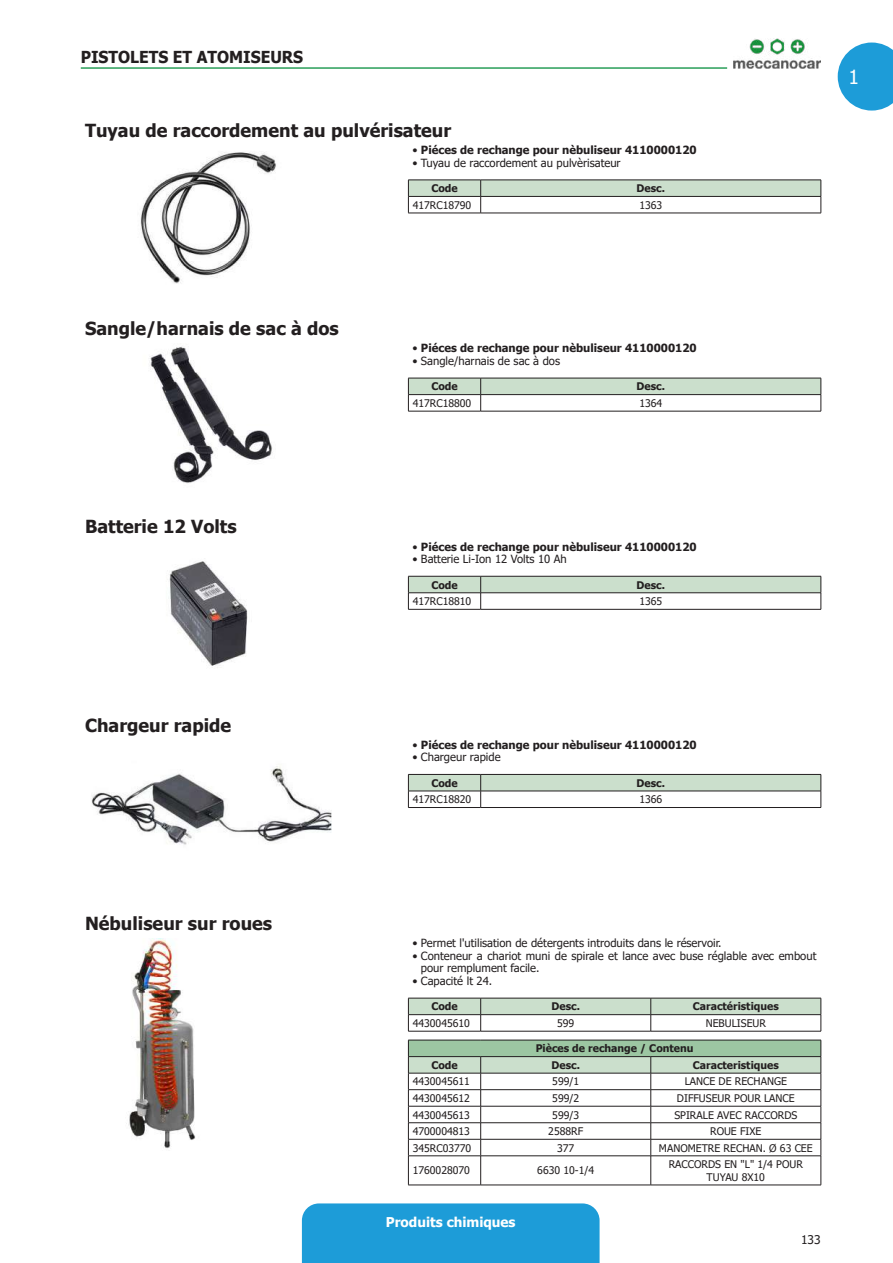
<style>
.page{position:relative;width:893px;height:1263px;background:#fff}
.page>*{position:absolute;margin:0;border:0;box-sizing:border-box;transform-origin:0 0}
.t1{font:19.5px "Tahoma";color:#fff}
.t2{font:700 18px "Tahoma";color:#231f20}
.t3{font:700 16.5px "Tahoma";color:#231f20;scale:.95 1}
.t4{font:700 13.5px "Tahoma";color:#fff}
.t5{font:12px "Tahoma";color:#231f20}
.t6{font:11.25px/12.8px "Tahoma";color:#231f20}
.t7{font:700 11.25px "Tahoma";color:#231f20}
.t8{font:10.5px/12.6px "Tahoma";color:#231f20;text-align:center}
.t9{font:700 10.5px "Tahoma";color:#231f20}
.s1{font-weight:400}
</style>
<div class="page">
<div style="left:302px;top:1203px;width:298px;height:60px;background:#1d9cd8"></div>
<svg style="left:838px;top:43px;width:55px;height:68px;background:#40abde"></svg>
<img style="left:733px;top:38px;width:88px;height:31px">
<hr style="left:81px;top:67px;width:646px;height:2px;background:#2a9e59">
<img style="left:140px;top:152px;width:136px;height:132px">
<svg style="left:408px;top:180px;width:414px;height:33px"></svg>
<hr style="left:408px;top:213px;width:73px;height:1px;background:#231f20">
<hr style="left:481px;top:213px;width:340px;height:1px;background:#231f20">
<img style="left:150px;top:346px;width:123px;height:138px">
<svg style="left:408px;top:378px;width:414px;height:33px"></svg>
<hr style="left:408px;top:411px;width:73px;height:1px;background:#231f20">
<hr style="left:481px;top:411px;width:340px;height:1px;background:#231f20">
<img style="left:169px;top:561px;width:79px;height:107px">
<svg style="left:408px;top:576px;width:414px;height:33px"></svg>
<hr style="left:408px;top:609px;width:73px;height:1px;background:#231f20">
<hr style="left:481px;top:609px;width:340px;height:1px;background:#231f20">
<img style="left:91px;top:766px;width:240px;height:79px">
<svg style="left:408px;top:774px;width:414px;height:33px"></svg>
<hr style="left:408px;top:807px;width:73px;height:1px;background:#231f20">
<hr style="left:481px;top:807px;width:340px;height:1px;background:#231f20">
<img style="left:126px;top:938px;width:70px;height:211px">
<svg style="left:408px;top:998px;width:414px;height:33px"></svg>
<hr style="left:408px;top:1031px;width:73px;height:1px;background:#231f20">
<hr style="left:481px;top:1031px;width:170px;height:1px;background:#231f20">
<hr style="left:651px;top:1031px;width:170px;height:1px;background:#231f20">
<svg style="left:408px;top:1040px;width:414px;height:145px"></svg>
<hr style="left:408px;top:1185px;width:73px;height:1px;background:#231f20">
<hr style="left:481px;top:1185px;width:170px;height:1px;background:#231f20">
<hr style="left:651px;top:1185px;width:170px;height:1px;background:#231f20">
<h3 class="t3" style="left:81px;top:45px;width:51px">Pistole</h3>
<h3 class="t3" style="left:149px;top:45px;width:84px">ts et atomiseu</h3>
<h3 class="t3" style="left:282px;top:45px;width:22px">rs</h3>
<h2 class="t2" style="left:85px;top:118px;width:368px">Tuyau de raccordement au pulvérisateur</h2>
<p class="t7" style="left:412px;top:142px;width:286px"><span class="s1">•</span> Piéces de rechange pour nèbuliseur 4110000120</p>
<p class="t6" style="left:412px;top:157px;width:210px">• Tuyau de raccordement au pulvèrisateur</p>
<p class="t9" style="left:431px;top:181px;width:28px">Code</p>
<p class="t9" style="left:637px;top:181px;width:30px">Desc.</p>
<p class="t8" style="left:413px;top:199px;width:60px">417RC18790</p>
<p class="t8" style="left:639px;top:199px;width:24px">1363</p>
<h2 class="t2" style="left:85px;top:316px;width:255px">Sangle/harnais de sac à dos</h2>
<h2 class="t2" style="left:85px;top:514px;width:153px">Batterie 12 Volts</h2>
<p class="t7" style="left:412px;top:340px;width:286px"><span class="s1">•</span> Piéces de rechange pour nèbuliseur 4110000120</p>
<p class="t6" style="left:412px;top:355px;width:149px">• Sangle/harnais de sac à dos</p>
<p class="t9" style="left:431px;top:379px;width:28px">Code</p>
<p class="t9" style="left:637px;top:379px;width:30px">Desc.</p>
<p class="t8" style="left:413px;top:397px;width:60px">417RC18800</p>
<p class="t8" style="left:639px;top:397px;width:24px">1364</p>
<p class="t7" style="left:412px;top:539px;width:286px"><span class="s1">•</span> Piéces de rechange pour nèbuliseur 4110000120</p>
<p class="t6" style="left:412px;top:553px;width:156px">• Batterie Li-Ion 12 Volts 10 Ah</p>
<p class="t9" style="left:431px;top:577px;width:28px">Code</p>
<p class="t9" style="left:637px;top:577px;width:30px">Desc.</p>
<p class="t8" style="left:413px;top:595px;width:60px">417RC18810</p>
<p class="t8" style="left:639px;top:595px;width:24px">1365</p>
<h1 class="t1" style="left:848px;top:64px;width:12px">1</h1>
<h2 class="t2" style="left:85px;top:712px;width:148px">Chargeur rapide</h2>
<h2 class="t2" style="left:85px;top:911px;width:189px">Nébuliseur sur roues</h2>
<p class="t7" style="left:412px;top:737px;width:286px"><span class="s1">•</span> Piéces de rechange pour nèbuliseur 4110000120</p>
<p class="t6" style="left:412px;top:752px;width:90px">• Chargeur rapide</p>
<p class="t9" style="left:431px;top:775px;width:28px">Code</p>
<p class="t9" style="left:637px;top:775px;width:30px">Desc.</p>
<p class="t8" style="left:413px;top:794px;width:60px">417RC18820</p>
<p class="t8" style="left:639px;top:794px;width:24px">1366</p>
<p class="t6" style="left:412px;top:937px;width:311px">• Permet l'utilisation de détergents introduits dans le réservoir.</p>
<p class="t6" style="left:421px;top:950px;width:397px;text-indent:-9px">• Conteneur a chariot muni de spirale et lance avec buse réglable avec embout pour remplument facile.</p>
<p class="t6" style="left:412px;top:975px;width:81px">• Capacité lt 24.</p>
<p class="t9" style="left:431px;top:999px;width:28px">Code</p>
<p class="t9" style="left:551px;top:999px;width:30px">Desc.</p>
<p class="t9" style="left:693px;top:999px;width:87px">Caractéristiques</p>
<p class="t8" style="left:413px;top:1017px;width:59px">4430045610</p>
<p class="t8" style="left:557px;top:1017px;width:19px">599</p>
<p class="t8" style="left:706px;top:1017px;width:62px">NEBULISEUR</p>
<p class="t9" style="left:536px;top:1041px;width:159px">Pièces de rechange / Contenu</p>
<p class="t9" style="left:431px;top:1058px;width:28px">Code</p>
<p class="t9" style="left:551px;top:1058px;width:30px">Desc.</p>
<p class="t9" style="left:693px;top:1058px;width:87px">Caracteristiques</p>
<p class="t8" style="left:413px;top:1076px;width:59px">4430045611</p>
<p class="t8" style="left:552px;top:1076px;width:28px">599/1</p>
<p class="t8" style="left:685px;top:1076px;width:104px">LANCE DE RECHANGE</p>
<p class="t8" style="left:413px;top:1092px;width:59px">4430045612</p>
<p class="t8" style="left:552px;top:1092px;width:28px">599/2</p>
<p class="t8" style="left:677px;top:1092px;width:119px">DIFFUSEUR POUR LANCE</p>
<p class="t8" style="left:413px;top:1109px;width:59px">4430045613</p>
<p class="t8" style="left:552px;top:1109px;width:28px">599/3</p>
<p class="t8" style="left:674px;top:1109px;width:124px">SPIRALE AVEC RACCORDS</p>
<p class="t8" style="left:413px;top:1125px;width:59px">4700004813</p>
<p class="t8" style="left:548px;top:1125px;width:36px">2588RF</p>
<p class="t8" style="left:710px;top:1125px;width:53px">ROUE FIXE</p>
<p class="t8" style="left:413px;top:1142px;width:60px">345RC03770</p>
<p class="t8" style="left:557px;top:1142px;width:19px">377</p>
<p class="t8" style="left:659px;top:1142px;width:155px">MANOMETRE RECHAN. Ø 63 CEE</p>
<p class="t8" style="left:413px;top:1165px;width:59px">1760028070</p>
<p class="t8" style="left:537px;top:1165px;width:58px">6630 10-1/4</p>
<p class="t8" style="left:669px;top:1158px;width:136px">RACCORDS EN "L" 1/4 POUR<br>TUYAU 8X10</p>
<p class="t4" style="left:386px;top:1212px;width:131px">Produits chimiques</p>
<p class="t5" style="left:801px;top:1231px;width:21px">133</p>
</div>
